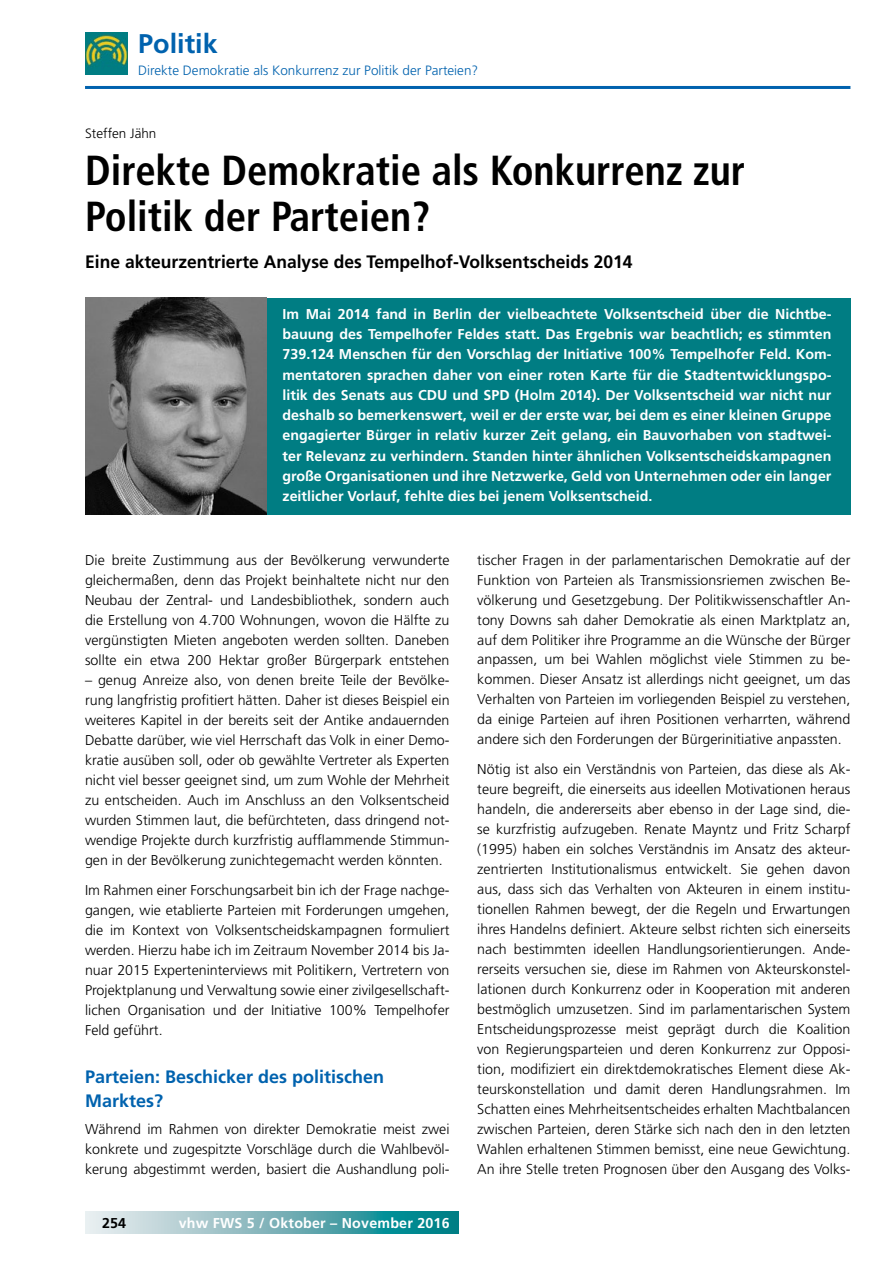
<style>
.page{position:relative;width:893px;height:1263px;background:#fff}
.page>*{position:absolute;margin:0;border:0;box-sizing:border-box;transform-origin:0 0}
.t1{font:700 condensed 42px/46.5px "Frutiger LT";color:#000}
.t2{font:700 27px "Frutiger LT";color:#0062ae}
.t3{font:700 18px "Frutiger LT";color:#000}
.t4{font:700 18px/24.6px "Frutiger LT";color:#0062ae}
.t5{font:300 14.25px/20px "Frutiger LT";color:#000;text-align:justify}
.t6{font:700 14.25px/20.2px "Frutiger LT";color:#fff;text-align:justify}
.t7{font:700 14.25px "Frutiger LT";color:#000}
.t8{font:300 13.5px "Frutiger LT";color:#0062ae}
.t9{font:300 13.5px "Frutiger CE";color:#000}
</style>
<div class="page">
<svg style="left:85px;top:1212px;width:373px;height:21px;background:#73b3b9"></svg>
<hr style="left:85px;top:86px;width:765px;height:3px;background:#0062ae">
<img style="left:85px;top:32px;width:42px;height:43px">
<div style="left:85px;top:298px;width:765px;height:216px;background:#007d83"></div>
<img style="left:85px;top:298px;width:181px;height:216px">
<h2 class="t2" style="left:138px;top:28px;width:81px">Politik</h2>
<p class="t8" style="left:138px;top:62px;width:342px">Direkte Demokratie als Konkurrenz zur Politik der Parteien?</p>
<p class="t9" style="left:85px;top:126px;width:73px">Steffen Jähn</p>
<h1 class="t1" style="left:85px;top:147px;width:661px">Direkte Demokratie als Konkurrenz zur<br>Politik der Parteien?</h1>
<p class="t3" style="left:85px;top:251px;width:549px">Eine akteurzentrierte Analyse des Tempelhof-Volksentscheids 2014</p>
<p class="t6" style="left:283px;top:304px;width:550px">Im Mai 2014 fand in Berlin der vielbeachtete Volksentscheid über die Nichtbe&shy;bauung des Tempelhofer Feldes statt. Das Ergebnis war beachtlich; es stimmten 739.124 Menschen für den Vorschlag der Initiative 100% Tempelhofer Feld. Kom&shy;mentatoren sprachen daher von einer roten Karte für die Stadtentwicklungspo&shy;litik des Senats aus CDU und SPD (Holm 2014). Der Volksentscheid war nicht nur deshalb so bemerkenswert, weil er der erste war, bei dem es einer kleinen Gruppe engagierter Bürger in relativ kurzer Zeit gelang, ein Bauvorhaben von stadtwei&shy;ter Relevanz zu verhindern. Standen hinter ähnlichen Volksentscheidskampagnen große Organisationen und ihre Netzwerke, Geld von Unternehmen oder ein langer zeitlicher Vorlauf, fehlte dies bei jenem Volksentscheid.</p>
<p class="t5" style="left:85px;top:550px;width:366px">Die breite Zustimmung aus der Bevölkerung verwunderte gleichermaßen, denn das Projekt beinhaltete nicht nur den Neubau der Zentral- und Landesbibliothek, sondern auch die Erstellung von 4.700 Wohnungen, wovon die Hälfte zu vergünstigten Mieten angeboten werden sollten. Daneben sollte ein etwa 200 Hektar großer Bürgerpark entstehen</p>
<p class="t5" style="left:85px;top:670px;width:366px">– genug Anreize also, von denen breite Teile der Bevölke&shy;rung langfristig profitiert hätten. Daher ist dieses Beispiel ein weiteres Kapitel in der bereits seit der Antike andauernden Debatte darüber, wie viel Herrschaft das Volk in einer Demo&shy;kratie ausüben soll, oder ob gewählte Vertreter als Experten nicht viel besser geeignet sind, um zum Wohle der Mehrheit zu entscheiden. Auch im Anschluss an den Volksentscheid wurden Stimmen laut, die befürchteten, dass dringend not&shy;wendige Projekte durch kurzfristig aufflammende Stimmun&shy;gen in der Bevölkerung zunichtegemacht werden könnten.</p>
<p class="t5" style="left:85px;top:880px;width:366px">Im Rahmen einer Forschungsarbeit bin ich der Frage nachge&shy;gangen, wie etablierte Parteien mit Forderungen umgehen, die im Kontext von Volksentscheidskampagnen formuliert werden. Hierzu habe ich im Zeitraum November 2014 bis Ja&shy;nuar 2015 Experteninterviews mit Politikern, Vertretern von Projektplanung und Verwaltung sowie einer zivilgesellschaft&shy;lichen Organisation und der Initiative 100% Tempelhofer Feld geführt.</p>
<p class="t4" style="left:85px;top:1064px;width:301px">Parteien: Beschicker des politischen<br>Marktes?</p>
<p class="t5" style="left:85px;top:1119px;width:366px">Während im Rahmen von direkter Demokratie meist zwei konkrete und zugespitzte Vorschläge durch die Wahlbevöl&shy;kerung abgestimmt werden, basiert die Aushandlung poli-</p>
<p class="t7" style="left:102px;top:1214px;width:26px">254</p>
<p class="t6" style="left:179px;top:1212px;width:272px">vhw FWS 5 / Oktober – November 2016</p>
<p class="t5" style="left:477px;top:550px;width:375px">tischer Fragen in der parlamentarischen Demokratie auf der Funktion von Parteien als Transmissionsriemen zwischen Be&shy;völkerung und Gesetzgebung. Der Politikwissenschaftler An&shy;tony Downs sah daher Demokratie als einen Marktplatz an, auf dem Politiker ihre Programme an die Wünsche der Bürger anpassen, um bei Wahlen möglichst viele Stimmen zu be&shy;kommen. Dieser Ansatz ist allerdings nicht geeignet, um das Verhalten von Parteien im vorliegenden Beispiel zu verstehen, da einige Parteien auf ihren Positionen verharrten, während andere sich den Forderungen der Bürgerinitiative anpassten.</p>
<p class="t5" style="left:477px;top:759px;width:375px">Nötig ist also ein Verständnis von Parteien, das diese als Ak&shy;teure begreift, die einerseits aus ideellen Motivationen heraus handeln, die andererseits aber ebenso in der Lage sind, die&shy;se kurzfristig aufzugeben. Renate Mayntz und Fritz Scharpf (1995) haben ein solches Verständnis im Ansatz des akteur&shy;zentrierten Institutionalismus entwickelt. Sie gehen davon aus, dass sich das Verhalten von Akteuren in einem institu&shy;tionellen Rahmen bewegt, der die Regeln und Erwartungen ihres Handelns definiert. Akteure selbst richten sich einerseits nach bestimmten ideellen Handlungsorientierungen. Ande&shy;rerseits versuchen sie, diese im Rahmen von Akteurskonstel&shy;lationen durch Konkurrenz oder in Kooperation mit anderen bestmöglich umzusetzen. Sind im parlamentarischen System Entscheidungsprozesse meist geprägt durch die Koalition von Regierungsparteien und deren Konkurrenz zur Opposi&shy;tion, modifiziert ein direktdemokratisches Element diese Ak&shy;teurskonstellation und damit deren Handlungsrahmen. Im Schatten eines Mehrheitsentscheides erhalten Machtbalancen zwischen Parteien, deren Stärke sich nach den in den letzten Wahlen erhaltenen Stimmen bemisst, eine neue Gewichtung.<br>An ihre Stelle treten Prognosen über den Ausgang des Volks-</p>
</div>
